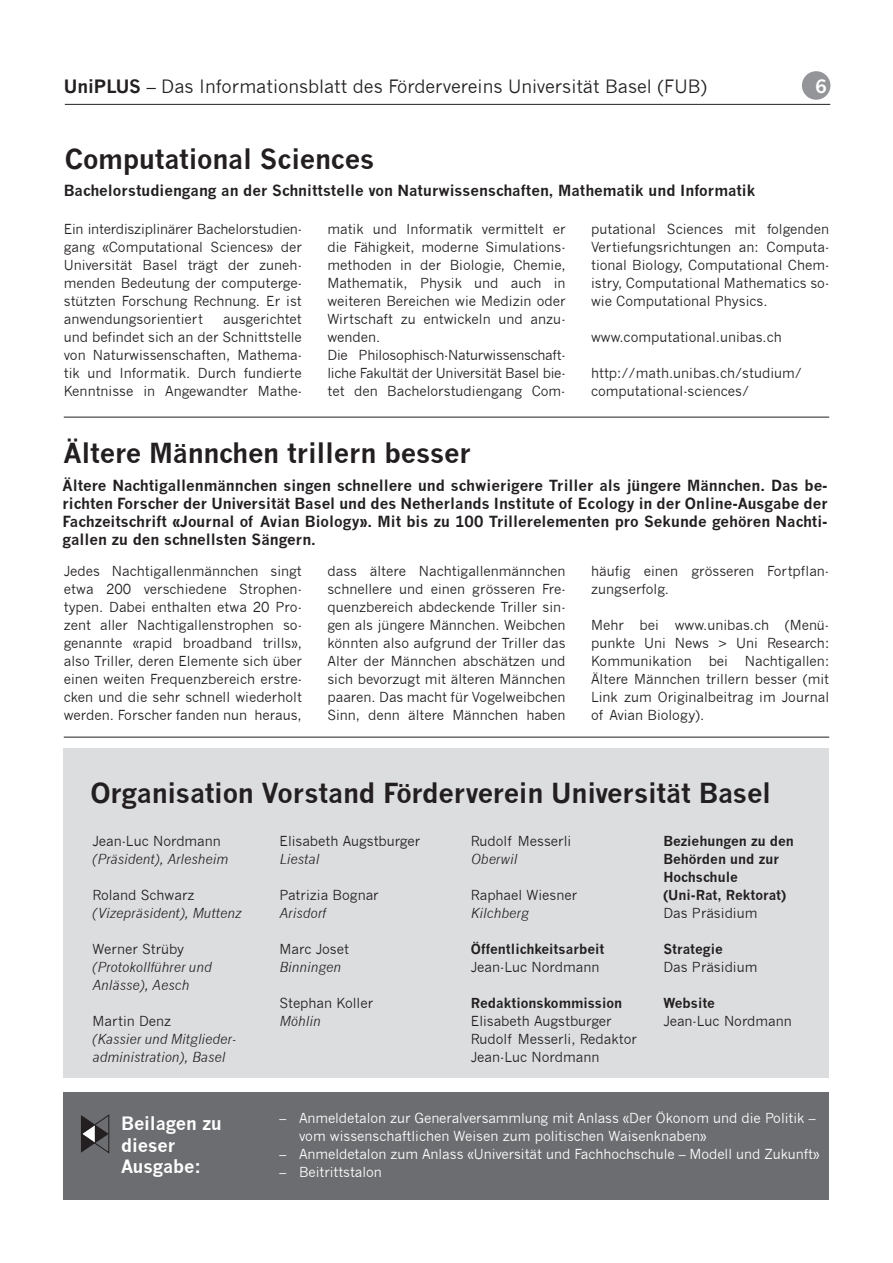
<style>
.page{position:relative;width:893px;height:1263px;background:#fff}
.page>*{position:absolute;margin:0;border:0;box-sizing:border-box;transform-origin:0 0}
.t1{font:700 27px "News Gothic";letter-spacing:-.01em;color:#231f20}
.t2{font:18px "News Gothic";color:#231f20}
.t3{font:700 18px/21.6px "News Gothic";letter-spacing:-.005em;color:#fff}
.t4{font:700 15px/18px "News Gothic";color:#231f20;text-align:justify}
.t5{font:13.5px/18px "News Gothic";color:#231f20;text-align:justify}
.t6{font:13.5px/18px "News Gothic";letter-spacing:-.005em;color:#fff}
.t7{font:italic 13.5px/18px "News Gothic";color:#231f20}
.t8{font:700 13.5px/18px "News Gothic";color:#231f20}
.s1{font-weight:700}
</style>
<div class="page">
<hr style="left:65px;top:104px;width:765px;height:1px;background:#231f20">
<div style="left:802px;top:71px;width:28px;height:29px;background:#939598;border-radius:50%"></div>
<div style="left:64px;top:748px;width:765px;height:330px;background:#dcdddf"></div>
<hr style="left:64px;top:417px;width:765px;height:1px;background:#231f20">
<hr style="left:64px;top:737px;width:765px;height:1px;background:#231f20">
<div style="left:64px;top:1092px;width:765px;height:107px;background:#6c6d70"></div>
<svg style="left:81px;top:1115px;width:28px;height:38px"></svg>
<h2 class="t2" style="left:64px;top:76px;width:645px"><span class="s1">UniPLUS</span> – Das Informationsblatt des Fördervereins Universität Basel (FUB)</h2>
<h2 class="t3" style="left:816px;top:76px;width:13px">6</h2>
<h1 class="t1" style="left:65px;top:142px;width:311px">Computational Sciences</h1>
<p class="t4" style="left:64px;top:181px;width:693px">Bachelorstudiengang an der Schnittstelle von Naturwissenschaften, Mathematik und Informatik</p>
<p class="t5" style="left:64px;top:220px;width:240px">Ein interdisziplinärer Bachelorstudien&shy;gang «Computational Sciences» der Universität Basel trägt der zuneh&shy;menden Bedeutung der computerge&shy;stützten Forschung Rechnung. Er ist anwendungsorientiert</p>
<p class="t5" style="left:327px;top:220px;width:240px;text-align:left">matik und Informatik vermittelt er die Fähigkeit, moderne Simulations&shy;methoden in der Biologie, Chemie, Mathematik, Physik und auch in weiteren Bereichen wie Medizin oder Wirtschaft zu entwickeln und anzu&shy;wenden.<br>Die Philosophisch-Naturwissenschaft&shy;liche Fakultät der Universität Basel bie&shy;tet den Bachelorstudiengang Com-</p>
<p class="t5" style="left:591px;top:220px;width:240px">putational Sciences mit folgenden Vertiefungsrichtungen an: Computa&shy;tional Biology, Computational Chem&shy;istry, Computational Mathematics so&shy;wie Computational Physics.</p>
<p class="t5" style="left:64px;top:310px;width:240px;text-indent:159px">ausgerichtet und befindet sich an der Schnittstelle von Naturwissenschaften, Mathema&shy;tik und Informatik. Durch fundierte Kenntnisse in Angewandter Mathe-</p>
<p class="t5" style="left:591px;top:328px;width:192px">www.computational.unibas.ch</p>
<p class="t5" style="left:591px;top:364px;width:212px">http://math.unibas.ch/studium/ computational-sciences/</p>
<h1 class="t1" style="left:64px;top:437px;width:409px">Ältere Männchen trillern besser</h1>
<p class="t4" style="left:63px;top:476px;width:767px">Ältere Nachtigallenmännchen singen schnellere und schwierigere Triller als jüngere Männchen. Das be&shy;richten Forscher der Universität Basel und des Netherlands Institute of Ecology in der Online-Ausgabe der Fachzeitschrift «Journal of Avian Biology». Mit bis zu 100 Trillerelementen pro Sekunde gehören Nachti&shy;gallen zu den schnellsten Sängern.</p>
<p class="t5" style="left:64px;top:562px;width:240px">Jedes Nachtigallenmännchen singt etwa 200 verschiedene Strophen&shy;typen. Dabei enthalten etwa 20 Pro&shy;zent aller Nachtigallenstrophen so&shy;genannte «rapid broadband trills», also Triller, deren Elemente sich über einen weiten Frequenzbereich erstre&shy;cken und die sehr schnell wiederholt werden. Forscher fanden nun heraus,</p>
<p class="t5" style="left:327px;top:562px;width:240px">dass ältere Nachtigallenmännchen schnellere und einen grösseren Fre&shy;quenzbereich abdeckende Triller sin&shy;gen als jüngere Männchen. Weibchen könnten also aufgrund der Triller das Alter der Männchen abschätzen und sich bevorzugt mit älteren Männchen paaren. Das macht für Vogelweibchen Sinn, denn ältere Männchen haben</p>
<p class="t5" style="left:591px;top:562px;width:240px">häufig einen grösseren Fortpflan&shy;zungserfolg.</p>
<p class="t5" style="left:591px;top:616px;width:240px">Mehr bei www.unibas.ch (Menü&shy;punkte Uni News &gt; Uni Research:<br>Kommunikation bei Nachtigallen:<br>Ältere Männchen trillern besser (mit Link zum Originalbeitrag im Journal of Avian Biology).</p>
<h1 class="t1" style="left:90px;top:776px;width:682px">Organisation Vorstand Förderverein Universität Basel</h1>
<p class="t5" style="left:92px;top:832px;width:130px">Jean-Luc Nordmann</p>
<p class="t7" style="left:92px;top:850px;width:137px">(Präsident), Arlesheim</p>
<p class="t5" style="left:92px;top:886px;width:104px">Roland Schwarz</p>
<p class="t7" style="left:92px;top:904px;width:150px">(Vizepräsident), Muttenz</p>
<p class="t5" style="left:92px;top:940px;width:93px">Werner Strüby</p>
<p class="t7" style="left:92px;top:958px;width:121px">(Protokollführer und<br>Anlässe), Aesch</p>
<p class="t5" style="left:92px;top:1012px;width:80px">Martin Denz</p>
<p class="t7" style="left:92px;top:1030px;width:145px">(Kassier und Mitglieder&shy;administration), Basel</p>
<p class="t8" style="left:663px;top:832px;width:132px">Beziehungen zu den<br>Behörden und zur<br>Hochschule (Uni-Rat, Rektorat)</p>
<p class="t5" style="left:663px;top:904px;width:96px">Das Präsidium</p>
<p class="t8" style="left:663px;top:940px;width:61px">Strategie</p>
<p class="t5" style="left:663px;top:958px;width:96px">Das Präsidium</p>
<p class="t8" style="left:663px;top:994px;width:53px">Website</p>
<p class="t5" style="left:663px;top:1012px;width:130px">Jean-Luc Nordmann</p>
<p class="t5" style="left:280px;top:832px;width:142px">Elisabeth Augstburger</p>
<p class="t7" style="left:280px;top:850px;width:41px">Liestal</p>
<p class="t5" style="left:280px;top:886px;width:101px">Patrizia Bognar</p>
<p class="t7" style="left:280px;top:904px;width:48px">Arisdorf</p>
<p class="t5" style="left:280px;top:940px;width:71px">Marc Joset</p>
<p class="t7" style="left:280px;top:958px;width:63px">Binningen</p>
<p class="t5" style="left:280px;top:994px;width:95px">Stephan Koller</p>
<p class="t7" style="left:280px;top:1012px;width:43px">Möhlin</p>
<p class="t5" style="left:471px;top:832px;width:102px">Rudolf Messerli</p>
<p class="t7" style="left:471px;top:850px;width:48px">Oberwil</p>
<p class="t5" style="left:471px;top:886px;width:108px">Raphael Wiesner</p>
<p class="t7" style="left:471px;top:904px;width:59px">Kilchberg</p>
<p class="t8" style="left:471px;top:940px;width:135px">Öffentlichkeitsarbeit</p>
<p class="t5" style="left:471px;top:958px;width:130px">Jean-Luc Nordmann</p>
<p class="t8" style="left:471px;top:994px;width:153px">Redaktionskommission</p>
<p class="t5" style="left:471px;top:1012px;width:168px;text-align:left">Elisabeth Augstburger<br>Rudolf Messerli, Redaktor<br>Jean-Luc Nordmann</p>
<h2 class="t3" style="left:121px;top:1112px;width:102px">Beilagen zu dieser<br>Ausgabe:</h2>
<p class="t6" style="left:299px;top:1109px;width:518px;text-indent:-19px">– Anmeldetalon zur Generalversammlung mit Anlass «Der Ökonom und die Politik – vom wissenschaftlichen Weisen zum politischen Waisenknaben»</p>
<p class="t6" style="left:280px;top:1145px;width:541px">– Anmeldetalon zum Anlass «Universität und Fachhochschule – Modell und Zukunft»</p>
<p class="t6" style="left:280px;top:1163px;width:104px">– Beitrittstalon</p>
</div>
